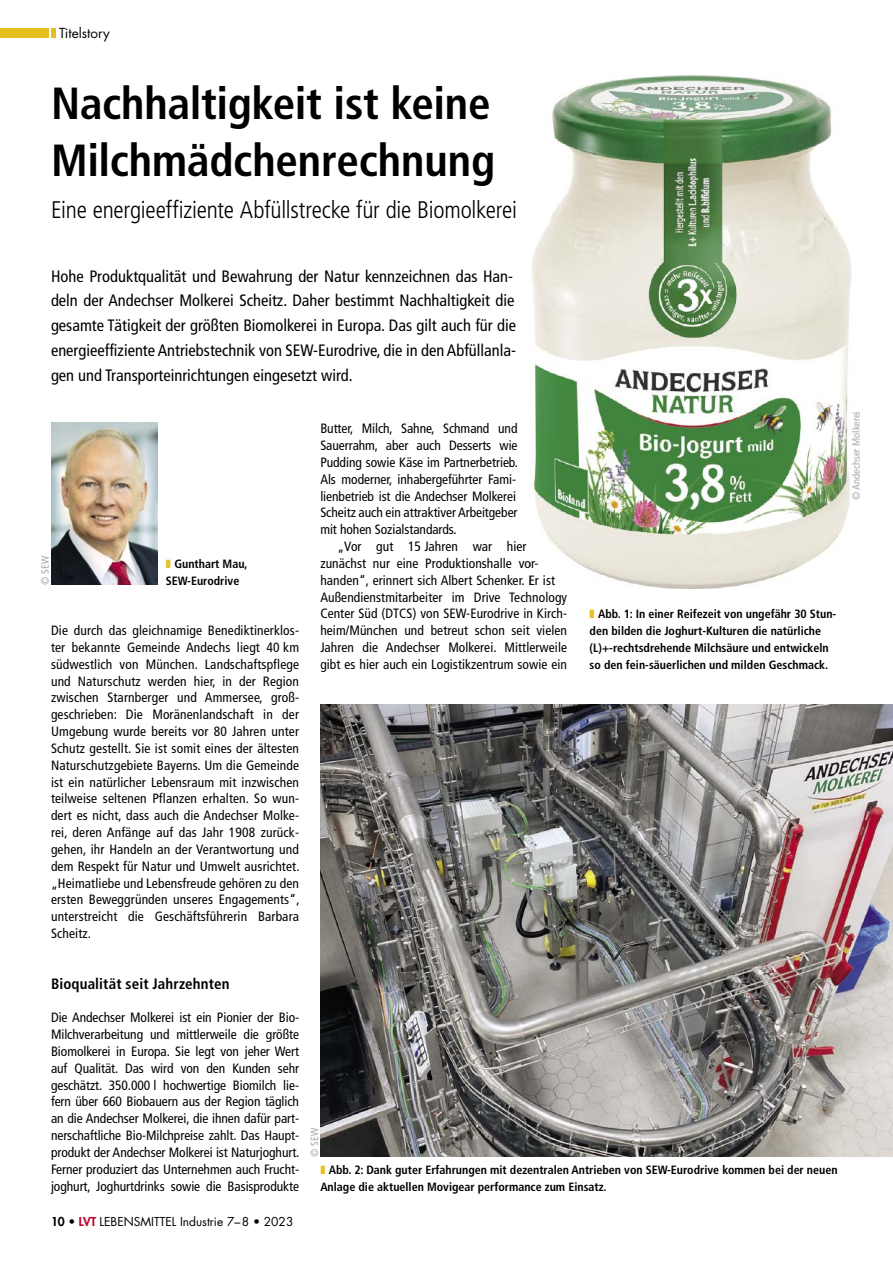
<style>
.page{position:relative;width:893px;height:1263px;background:#fff}
.page>*{position:absolute;margin:0;border:0;box-sizing:border-box;transform-origin:0 0}
.t1{font:700 condensed 45px/57px "Frutiger LT Std";letter-spacing:-.005em;color:#000}
.t2{font:300 condensed 24px "Frutiger LT Std";letter-spacing:-.01em;color:#000}
.t3{font:condensed 16.5px/24.8px "Frutiger LT Std";color:#000}
.t4{font:700 condensed 15px "Frutiger LT Std";letter-spacing:.01em;color:#000}
.t5{font:condensed 13.5px/16.8px "Frutiger LT Std";letter-spacing:.005em;color:#000;text-align:justify}
.t6{font:13.5px "Futura Std";color:#000}
.t7{font:700 condensed 12px/16.8px "Frutiger LT Std";color:#000}
.t8{font:12px "Futura Std";color:#000}
.t9{font:condensed 10.5px "Frutiger LT Std";color:#aaa}
.s1{color:#e7c01f}
.s2{font-weight:800}
.s3{font-weight:800;color:#be0027}
</style>
<div class="page">
<img style="left:531px;top:75px;width:321px;height:513px">
<img style="left:320px;top:704px;width:573px;height:453px">
<img style="left:51px;top:423px;width:106px;height:162px">
<hr style="left:51px;top:28px;width:4px;height:10px;background:#e7c01f">
<div style="left:0;top:28px;width:48px;height:10px;background:#e7c01f"></div>
<p class="t6" style="left:59px;top:24px;width:52px">Titelstory</p>
<h1 class="t1" style="left:51px;top:75px;width:446px">Nachhaltigkeit ist keine<br>Milchmädchenrechnung</h1>
<h2 class="t2" style="left:51px;top:196px;width:467px">Eine energieeffiziente Abfüllstrecke für die Biomolkerei</h2>
<p class="t3" style="left:51px;top:264px;width:466px">Hohe Produktqualität und Bewahrung der Natur kennzeichnen das Han&shy;deln der Andechser Molkerei Scheitz. Daher bestimmt Nachhaltigkeit die gesamte Tätigkeit der größten Biomolkerei in Europa. Das gilt auch für die energieeffiziente Antriebstechnik von SEW-Eurodrive, die in den Abfüllanla&shy;gen und Transporteinrichtungen eingesetzt wird.</p>
<p class="t9" style="left:39px;top:585px;width:30px;rotate:-90deg">© SEW</p>
<p class="t7" style="left:166px;top:555px;width:83px"><span class="s1">❚</span> Gunthart Mau,<br>SEW-Eurodrive</p>
<p class="t5" style="left:51px;top:622px;width:250px">Die durch das gleichnamige Benediktinerklos&shy;ter bekannte Gemeinde Andechs liegt 40 km südwestlich von München. Landschaftspflege und Naturschutz werden hier, in der Region zwischen Starnberger und Ammersee, groß&shy;geschrieben: Die Moränenlandschaft in der Umgebung wurde bereits vor 80 Jahren unter Schutz gestellt. Sie ist somit eines der ältesten Naturschutzgebiete Bayerns. Um die Gemeinde ist ein natürlicher Lebensraum mit inzwischen teilweise seltenen Pflanzen erhalten. So wun&shy;dert es nicht, dass auch die Andechser Molke&shy;rei, deren Anfänge auf das Jahr 1908 zurück&shy;gehen, ihr Handeln an der Verantwortung und dem Respekt für Natur und Umwelt ausrichtet. „Heimatliebe und Lebensfreude gehören zu den ersten Beweggründen unseres Engagements“, unterstreicht die Geschäftsführerin Barbara Scheitz.</p>
<p class="t4" style="left:51px;top:974px;width:180px">Bioqualität seit Jahrzehnten</p>
<p class="t5" style="left:51px;top:1009px;width:250px">Die Andechser Molkerei ist ein Pionier der Bio-Milchverarbeitung und mittlerweile die größte Biomolkerei in Europa. Sie legt von jeher Wert auf Qualität. Das wird von den Kunden sehr geschätzt. 350.000 l hochwertige Biomilch lie&shy;fern über 660 Biobauern aus der Region täglich an die Andechser Molkerei, die ihnen dafür part&shy;nerschaftliche Bio-Milchpreise zahlt. Das Haupt&shy;produkt der Andechser Molkerei ist Naturjoghurt.<br>Ferner produziert das Unternehmen auch Frucht&shy;joghurt, Joghurtdrinks sowie die Basisprodukte</p>
<p class="t8" style="left:51px;top:1214px;width:244px"><span class="s2">10 •</span> <span class="s3">LVT</span> LEBENSMITTEL Industrie 7–8 • 2023</p>
<p class="t5" style="left:320px;top:420px;width:199px;text-align:left">Butter, Milch, Sahne, Schmand und Sauerrahm, aber auch Desserts wie Pudding sowie Käse im Partnerbetrieb.<br>Als moderner, inhabergeführter Fami&shy;lienbetrieb ist die Andechser Molkerei Scheitz auch ein attraktiver Arbeitgeber mit hohen Sozialstandards.</p>
<p class="t5" style="left:320px;top:538px;width:248px;text-align:left;text-indent:17px">„Vor gut 15 Jahren war hier zunächst nur eine Produktionshalle vor&shy;handen“, erinnert sich Albert Schenker. Er ist Außendienstmitarbeiter im Drive Technology Center Süd (DTCS) von SEW-Eurodrive in Kirch&shy;heim/München und betreut schon seit vielen Jahren die Andechser Molkerei. Mittlerweile gibt es hier auch ein Logistikzentrum sowie ein</p>
<p class="t7" style="left:590px;top:606px;width:248px"><span class="s1">❚</span> Abb. 1: In einer Reifezeit von ungefähr 30 Stun&shy;den bilden die Joghurt-Kulturen die natürliche (L)+-rechtsdrehende Milchsäure und entwickeln so den fein-säuerlichen und milden Geschmack.</p>
<p class="t9" style="left:308px;top:1157px;width:30px;rotate:-90deg">© SEW</p>
<p class="t7" style="left:320px;top:1161px;width:519px"><span class="s1">❚</span> Abb. 2: Dank guter Erfahrungen mit dezentralen Antrieben von SEW-Eurodrive kommen bei der neuen<br>Anlage die aktuellen Movigear performance zum Einsatz.</p>
<p class="t9" style="left:850px;top:500px;width:91px;rotate:-90deg">© Andechser Molkerei</p>
</div>
